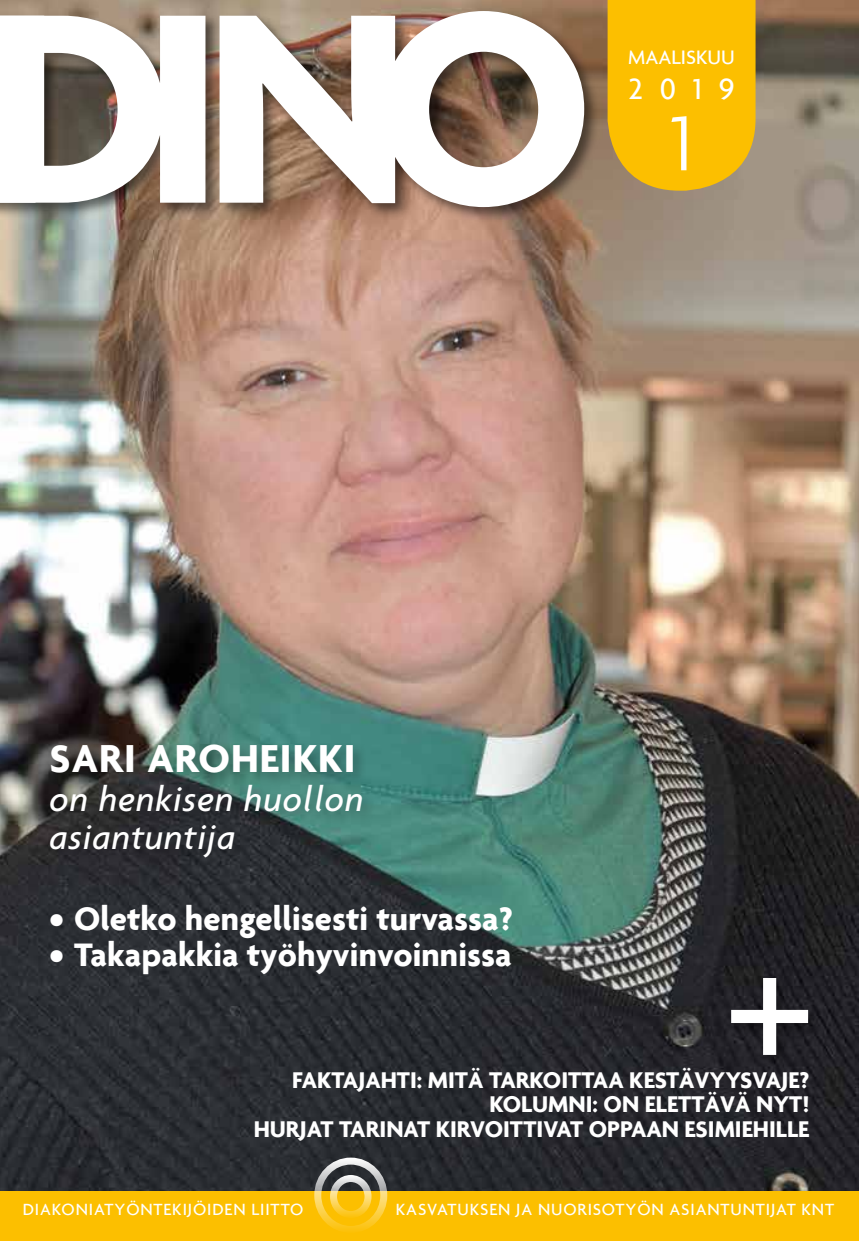
<style>
.page{position:relative;width:859px;height:1241px;background:#fff}
.page>*{position:absolute;margin:0;border:0;box-sizing:border-box;transform-origin:0 0}
.t1{font:300 84px "Agenda";color:#fff}
.t2{font:700 42px "Agenda";letter-spacing:.025em;color:#fff}
.t3{font:italic 500 36.75px/38.5px "Agenda";letter-spacing:.025em;color:#fff}
.t4{font:700 35px "Agenda";letter-spacing:.005em;color:#fff}
.t5{font:500 31.5px "Agenda";color:#fff}
.t6{font:700 24.5px/24.5px "Agenda";color:#fff;text-align:right}
.t7{font:500 21px "Agenda";color:#fff}
.t8{font:500 17.5px "Agenda";letter-spacing:.05em;color:#fff}
</style>
<div class="page">
<img style="left:0;top:0;width:858px;height:1191px">
<div style="left:0;top:1191px;width:858px;height:49px;background:#fcbf00"></div>
<div style="left:726px;top:973px;width:96px;height:95px;background:#000;opacity:.36"></div>
<div style="left:762px;top:977px;width:13px;height:77px;background:#fff"></div>
<div style="left:730px;top:1009px;width:77px;height:13px;background:#fff"></div>
<div style="left:0;top:9px;width:600px;height:214px;background:#000;opacity:.51"></div>
<svg style="left:0;top:11px;width:584px;height:196px"></svg>
<svg style="left:0;top:16px;width:44px;height:187px"></svg>
<svg style="left:607px;top:0;width:148px;height:191px;background:#f4ba09"></svg>
<div style="left:330px;top:1174px;width:41px;height:43px;border:7px solid #fff;border-radius:50%"></div>
<div style="left:314px;top:1157px;width:73px;height:75px;border:7px solid #fff;border-radius:50%"></div>
<div style="left:46px;top:740px;width:330px;height:131px;background:#000;opacity:.27"></div>
<p class="t7" style="left:628px;top:44px;width:108px">MAALISKUU</p>
<p class="t5" style="left:628px;top:70px;width:108px">2019</p>
<h1 class="t1" style="left:670px;top:94px;width:23px">1</h1>
<h2 class="t2" style="left:50px;top:733px;width:307px">SARI AROHEIKKI</h2>
<h3 class="t3" style="left:50px;top:778px;width:315px">on henkisen huollon asiantuntija</h3>
<h3 class="t4" style="left:50px;top:896px;width:464px">• Oletko hengellisesti turvassa?</h3>
<h3 class="t4" style="left:50px;top:933px;width:463px">• Takapakkia työhyvinvoinnissa</h3>
<p class="t6" style="left:253px;top:1066px;width:557px">FAKTAJAHTI: MITÄ TARKOITTAA KESTÄVYYSVAJE?<br>KOLUMNI: ON ELETTÄVÄ NYT!<br>HURJAT TARINAT KIRVOITTIVAT OPPAAN ESIMIEHILLE</p>
<p class="t8" style="left:23px;top:1198px;width:282px">DIAKONIATYÖNTEKIJÖIDEN LIITTO</p>
<p class="t8" style="left:396px;top:1198px;width:439px">KASVATUKSEN JA NUORISOTYÖN ASIANTUNTIJAT KNT</p>
</div>
